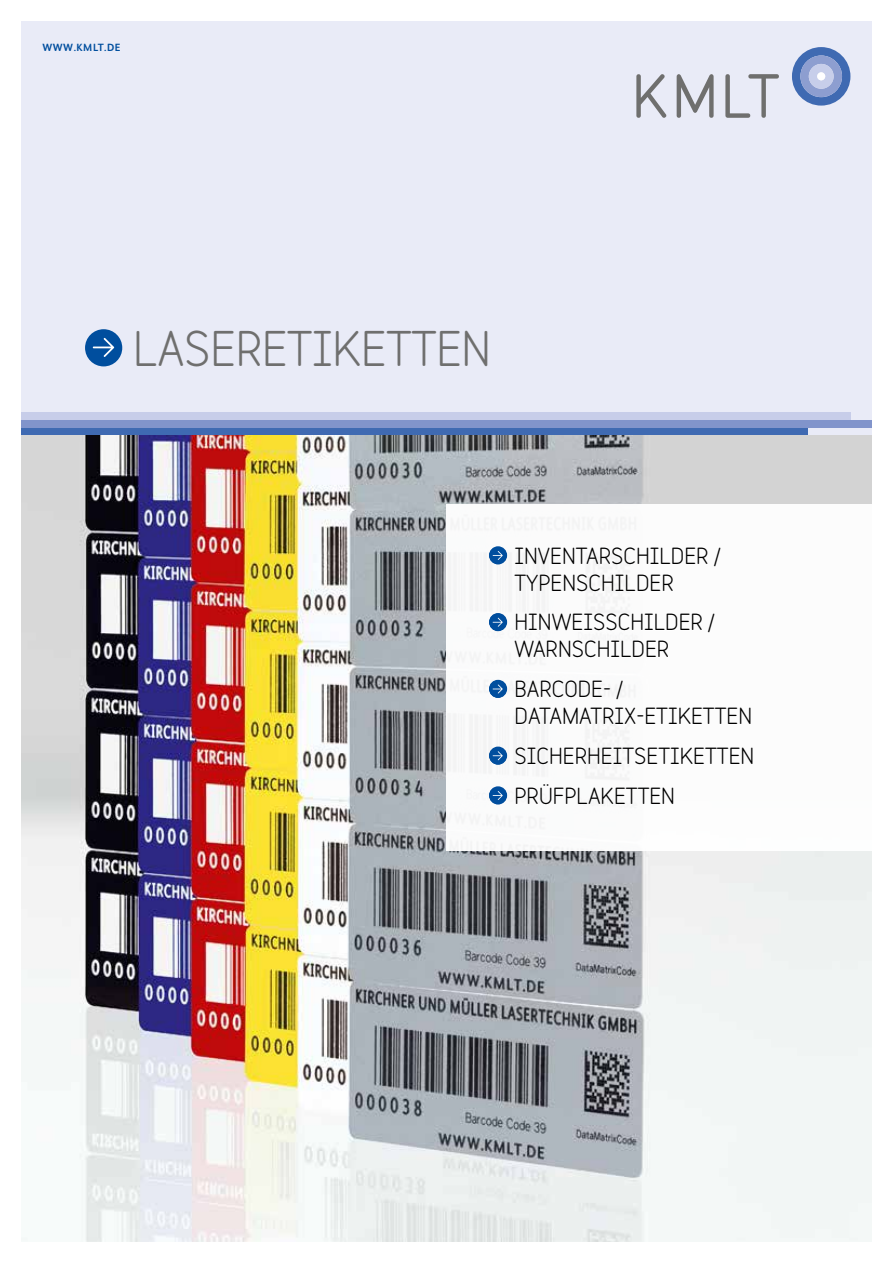
<style>
.page{position:relative;width:893px;height:1263px;background:#fff}
.page>*{position:absolute;margin:0;border:0;box-sizing:border-box;transform-origin:0 0}
.t1{font:700 45px "Variable";letter-spacing:-.005em;color:#6f6f6e}
.t2{font:700 21px/27px "Variable";color:#000}
.t3{font:700 10.5px "FS Albert";letter-spacing:.05em;color:#004e9e}
</style>
<div class="page">
<img style="left:21px;top:435px;width:851px;height:807px">
<div style="left:21px;top:21px;width:851px;height:414px;background:#e9ebf7"></div>
<div style="left:21px;top:427px;width:787px;height:8px;background:#3f6ab2"></div>
<div style="left:21px;top:420px;width:851px;height:7px;background:#8194cb"></div>
<div style="left:21px;top:412px;width:829px;height:8px;background:#c7cde9"></div>
<div style="left:85px;top:329px;width:37px;height:37px;background:#004e9e;border-radius:50%"></div>
<svg style="left:93px;top:338px;width:21px;height:19px"></svg>
<svg style="left:792px;top:47px;width:58px;height:59px"></svg>
<div style="left:817px;top:72px;width:8px;height:8px;background:#fff;border-radius:50%"></div>
<svg style="left:725px;top:74px;width:54px;height:44px"></svg>
<svg style="left:636px;top:74px;width:30px;height:44px"></svg>
<svg style="left:677px;top:74px;width:37px;height:44px"></svg>
<div style="left:446px;top:504px;width:426px;height:346px;background:#fff"></div>
<svg style="left:489px;top:546px;width:18px;height:18px"></svg>
<div style="left:489px;top:547px;width:17px;height:17px;background:#004e9e;border-radius:50%"></div>
<svg style="left:493px;top:551px;width:10px;height:9px"></svg>
<svg style="left:522px;top:553px;width:108px;height:14px"></svg>
<svg style="left:522px;top:573px;width:108px;height:19px"></svg>
<svg style="left:489px;top:613px;width:18px;height:18px"></svg>
<div style="left:489px;top:614px;width:17px;height:17px;background:#004e9e;border-radius:50%"></div>
<svg style="left:493px;top:618px;width:10px;height:9px"></svg>
<svg style="left:489px;top:680px;width:18px;height:18px"></svg>
<div style="left:489px;top:680px;width:17px;height:18px;background:#004e9e;border-radius:50%"></div>
<svg style="left:493px;top:684px;width:10px;height:9px"></svg>
<svg style="left:518px;top:682px;width:92px;height:14px"></svg>
<svg style="left:616px;top:685px;width:7px;height:12px"></svg>
<svg style="left:515px;top:717px;width:114px;height:8px"></svg>
<svg style="left:489px;top:746px;width:18px;height:19px"></svg>
<div style="left:489px;top:747px;width:17px;height:18px;background:#004e9e;border-radius:50%"></div>
<svg style="left:493px;top:751px;width:10px;height:9px"></svg>
<svg style="left:515px;top:747px;width:112px;height:18px"></svg>
<svg style="left:489px;top:786px;width:18px;height:18px"></svg>
<div style="left:489px;top:787px;width:17px;height:17px;background:#004e9e;border-radius:50%"></div>
<svg style="left:493px;top:791px;width:10px;height:9px"></svg>
<p class="t3" style="left:43px;top:40px;width:80px">WWW.KMLT.DE</p>
<h1 class="t1" style="left:133px;top:320px;width:359px">LASERETIKETTEN</h1>
<p class="t2" style="left:514px;top:542px;width:208px;text-indent:-7px">INVENTARSCHILDER /<br>TYPENSCHILDER</p>
<p class="t2" style="left:514px;top:608px;width:202px;text-indent:-7px">HINWEISSCHILDER /<br>WARNSCHILDER</p>
<p class="t2" style="left:514px;top:675px;width:239px">BARCODE- /<br>DATAMATRIX-ETIKETTEN</p>
<p class="t2" style="left:507px;top:735px;width:249px;line-height:39.8px">SICHERHEITSETIKETTEN<br>PRÜFPLAKETTEN</p>
</div>
